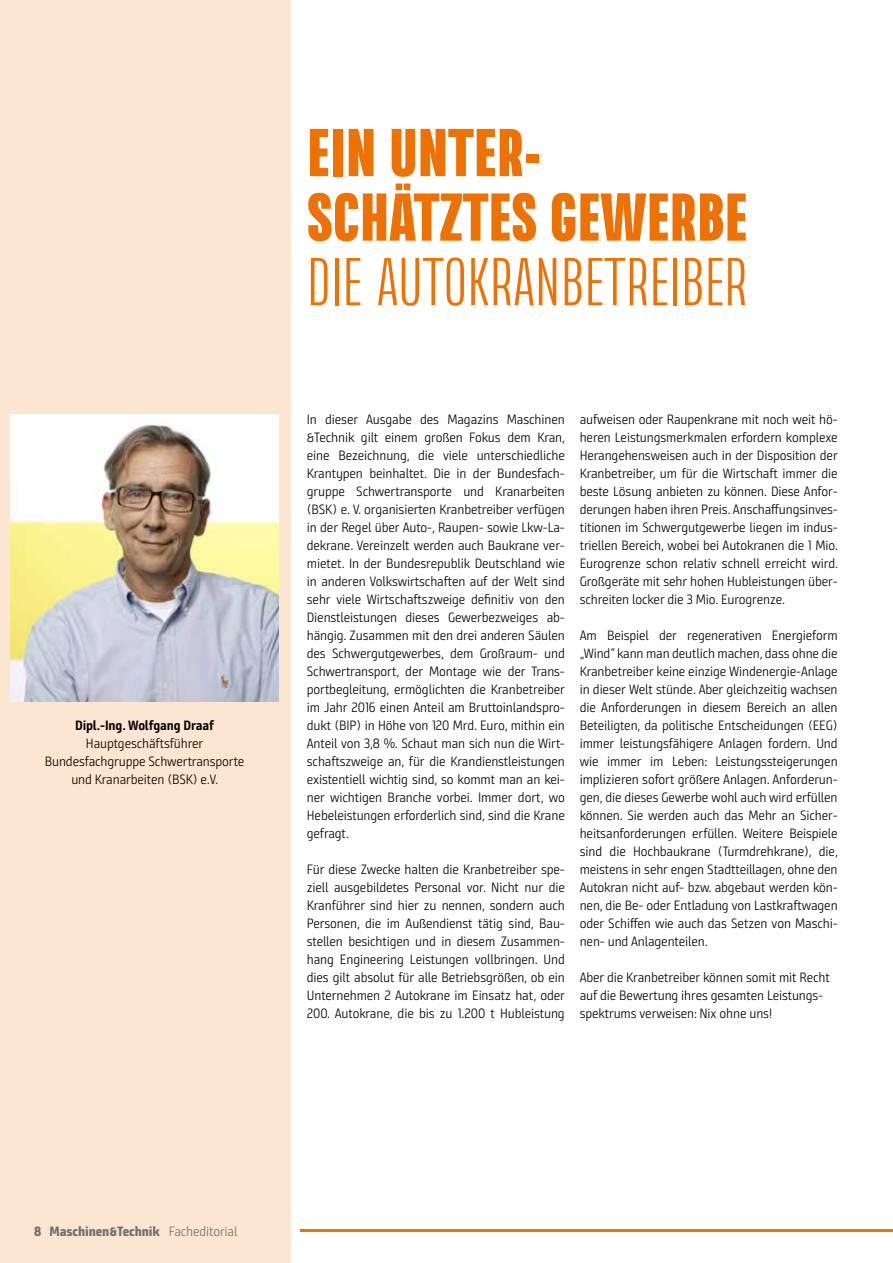
<style>
.page{position:relative;width:893px;height:1263px;background:#fff}
.page>*{position:absolute;margin:0;border:0;box-sizing:border-box;transform-origin:0 0}
.t1{font:900 67.5px/64.5px "Naratif Condensed";color:#ee7203}
.t2{font:300 67.5px "Naratif Condensed";color:#ee7203}
.t3{font:300 13.5px/18px "Bunday Sans";letter-spacing:-.01em;color:#000;text-align:justify}
.t4{font:800 13.5px "Bunday Sans";letter-spacing:-.01em;color:#706f6f}
.t5{font:700 13.5px "Bunday Sans";letter-spacing:-.01em;color:#000}
.s1{font-weight:300}
</style>
<div class="page">
<hr style="left:199px;top:1229px;width:694px;height:3px;background:#ee7203">
<div style="left:0;top:0;width:300px;height:1263px;background:#fde6d1"></div>
<img style="left:11px;top:414px;width:268px;height:288px">
<p class="t5" style="left:75px;top:717px;width:140px">Dipl.-Ing. Wolfgang Draaf</p>
<p class="t3" style="left:45px;top:734px;width:201px;text-align:center">Hauptgeschäftsführer<br>Bundesfachgruppe Schwertransporte und Kranarbeiten (BSK) e.V.</p>
<h1 class="t1" style="left:307px;top:120px;width:442px">EIN UNTER-<br>SCHÄTZTES GEWERBE</h1>
<h1 class="t2" style="left:307px;top:245px;width:442px">DIE AUTOKRANBETREIBER</h1>
<p class="t3" style="left:307px;top:410px;width:260px">In dieser Ausgabe des Magazins Maschinen &amp;Technik gilt einem großen Fokus dem Kran, eine Bezeichnung, die viele unterschiedliche Krantypen beinhaltet. Die in der Bundesfach&shy;gruppe Schwertransporte und Kranarbeiten (BSK) e. V. organisierten Kranbetreiber verfügen in der Regel über Auto-, Raupen- sowie Lkw-La&shy;dekrane. Vereinzelt werden auch Baukrane ver&shy;mietet. In der Bundesrepublik Deutschland wie in anderen Volkswirtschaften auf der Welt sind sehr viele Wirtschaftszweige definitiv von den Dienstleistungen dieses Gewerbezweiges ab&shy;hängig. Zusammen mit den drei anderen Säulen des Schwergutgewerbes, dem Großraum- und Schwertransport, der Montage wie der Trans&shy;portbegleitung, ermöglichten die Kranbetreiber im Jahr 2016 einen Anteil am Bruttoinlandspro&shy;dukt (BIP) in Höhe von 120 Mrd. Euro, mithin ein Anteil von 3,8 %. Schaut man sich nun die Wirt&shy;schaftszweige an, für die Krandienstleistungen existentiell wichtig sind, so kommt man an kei&shy;ner wichtigen Branche vorbei. Immer dort, wo Hebeleistungen erforderlich sind, sind die Krane gefragt.</p>
<p class="t3" style="left:307px;top:860px;width:259px">Für diese Zwecke halten die Kranbetreiber spe&shy;ziell ausgebildetes Personal vor. Nicht nur die Kranführer sind hier zu nennen, sondern auch Personen, die im Außendienst tätig sind, Bau&shy;stellen besichtigen und in diesem Zusammen&shy;hang Engineering Leistungen vollbringen. Und dies gilt absolut für alle Betriebsgrößen, ob ein Unternehmen 2 Autokrane im Einsatz hat, oder 200. Autokrane, die bis zu 1.200 t Hubleistung</p>
<p class="t3" style="left:580px;top:410px;width:260px">aufweisen oder Raupenkrane mit noch weit hö&shy;heren Leistungsmerkmalen erfordern komplexe Herangehensweisen auch in der Disposition der Kranbetreiber, um für die Wirtschaft immer die beste Lösung anbieten zu können. Diese Anfor&shy;derungen haben ihren Preis. Anschaffungsinves&shy;titionen im Schwergutgewerbe liegen im indus&shy;triellen Bereich, wobei bei Autokranen die 1 Mio.<br>Eurogrenze schon relativ schnell erreicht wird.<br>Großgeräte mit sehr hohen Hubleistungen über&shy;schreiten locker die 3 Mio. Eurogrenze.</p>
<p class="t3" style="left:580px;top:626px;width:260px">Am Beispiel der regenerativen Energieform „Wind“ kann man deutlich machen, dass ohne die Kranbetreiber keine einzige Windenergie-Anlage in dieser Welt stünde. Aber gleichzeitig wachsen die Anforderungen in diesem Bereich an allen Beteiligten, da politische Entscheidungen (EEG) immer leistungsfähigere Anlagen fordern. Und wie immer im Leben: Leistungssteigerungen implizieren sofort größere Anlagen. Anforderun&shy;gen, die dieses Gewerbe wohl auch wird erfüllen können. Sie werden auch das Mehr an Sicher&shy;heitsanforderungen erfüllen. Weitere Beispiele sind die Hochbaukrane (Turmdrehkrane), die, meistens in sehr engen Stadtteillagen, ohne den Autokran nicht auf- bzw. abgebaut werden kön&shy;nen, die Be- oder Entladung von Lastkraftwagen oder Schiffen wie auch das Setzen von Maschi&shy;nen- und Anlagenteilen.</p>
<p class="t3" style="left:580px;top:968px;width:252px;text-align:left">Aber die Kranbetreiber können somit mit Recht auf die Bewertung ihres gesamten Leistungs&shy;spektrums verweisen: Nix ohne uns!</p>
<p class="t4" style="left:34px;top:1223px;width:205px">8 Maschinen&amp;Technik <span class="s1">Facheditorial</span></p>
</div>
